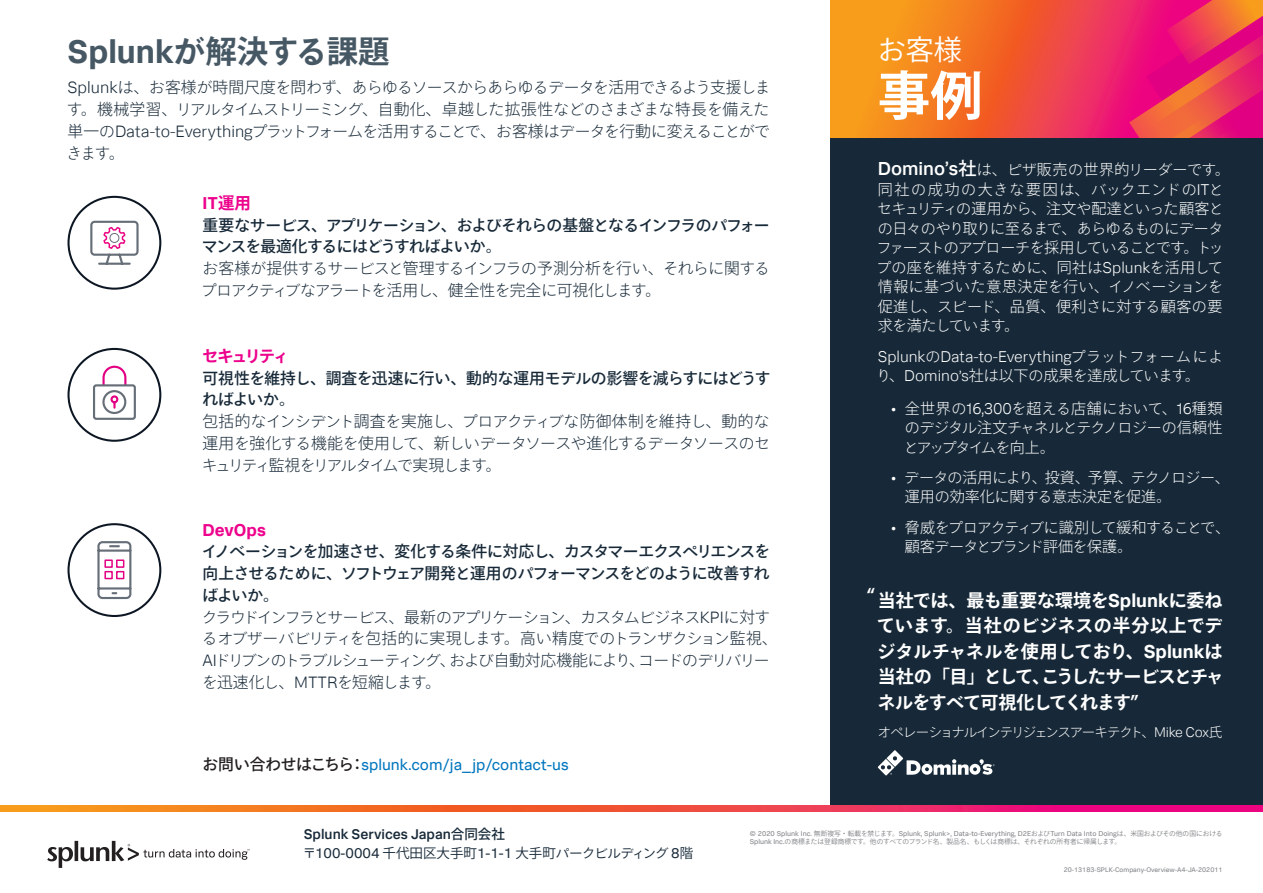
<style>
.page{position:relative;width:1263px;height:893px;background:#fff}
.page>*{position:absolute;margin:0;border:0;box-sizing:border-box;transform-origin:0 0}
.Medium_Header{font:700 52.5px "Ryo Gothic Plus N";color:#fff}
.Big_Header{font:700 31.5px "Ryo Gothic Plus N";letter-spacing:-.01em;color:#475865}
.Medium_Header-2{font:28.05px "Ryo Gothic Plus N";color:#fff}
.Pull_Quote{font:700 18px/25.5px "Ryo Gothic Plus N";letter-spacing:-.05em;color:#fff;text-align:justify}
.Small_Header{font:700 17.4px "Splunk Data Sans";color:#ed028c}
.Small_Header-2{font:700 16.5px "Ryo Gothic Plus N";letter-spacing:-.15em;color:#ed028c}
.Bigger_Body{font:300 15.75px/21.8px "Ryo Gothic Plus N";letter-spacing:-.045em;color:#172938}
.Questions{font:500 15.75px/21.8px "Ryo Gothic Plus N";letter-spacing:-.04em;color:#172938}
.Questions-2{font:500 15.75px/21.8px "Ryo Gothic Plus N";letter-spacing:-.02em;color:#172938}
.t1{font:15.75px "Splunk Data Sans";color:#0076be}
.Bigger_Body_Light{font:300 15.75px "Splunk Data Sans";color:#fff}
.Bigger_Body_Light-2{font:300 15px/19.5px "Ryo Gothic Plus N";letter-spacing:-.02em;color:#fff}
.Bigger_Body_Light-3{font:300 15px/19.5px "Ryo Gothic Plus N";letter-spacing:-.04em;color:#fff}
.t2{font:500 14.1px "Splunk Data Sans";color:#172938}
.t3{font:13.5px "Ryo Gothic Plus N";color:#172938}
.Pull_Quote-2{font:300 13.5px "Ryo Gothic Plus N";letter-spacing:-.11em;color:#fff}
.t4{font:7.05px "Splunk Data Sans";color:#808285}
.t5{font:6.75px "Ryo Gothic Plus N";letter-spacing:-.035em;color:#808285}
.t6{font:6.75px "Splunk Data Sans";color:#808285}
.s1{font-family:"Splunk Data Sans";font-size:33.15px}
.s2{font-family:"Splunk Data Sans";font-size:16.5px}
.s3{font-family:"Ryo Gothic Plus N";font-size:16.5px}
.s4{font-family:"Ryo Gothic Plus N";font-weight:500;color:#231f20}
.s5{font-family:"Splunk Data Sans";font-weight:500;font-size:18.9px}
.s6{font-family:"Splunk Data Sans";font-weight:500;font-size:18px}
.s7{font-weight:500;font-size:18px}
.s8{font-family:"Splunk Data Sans";font-size:15.75px}
.s9{font-family:"Ryo Gothic Plus N";font-size:15px}
.s10{font-family:"Splunk Data Sans"}
.s11{font-family:"Splunk Data Sans";font-weight:700;font-size:15.75px}
.s12{font-family:"Splunk Data Sans";font-size:18.9px}
.s13{font-family:"Splunk Data Sans";font-size:14.1px}
.s14{font-family:"Ryo Gothic Plus N";font-size:13.5px}
.s15{font-family:"Ryo Gothic Plus N";font-size:6.75px}
.s16{font-family:"Splunk Data Sans";font-size:7.05px}
</style>
<div class="page">
<svg style="left:47px;top:841px;width:203px;height:27px"></svg>
<svg style="left:0;top:805px;width:1263px;height:6px;background:#f04c44"></svg>
<svg style="left:830px;top:0;width:299px;height:138px;background:#f26733"></svg>
<svg style="left:1129px;top:0;width:134px;height:139px;background:#ea2d63"></svg>
<div style="left:830px;top:139px;width:433px;height:666px;background:#172938"></div>
<svg style="left:878px;top:750px;width:116px;height:26px"></svg>
<svg style="left:89px;top:204px;width:51px;height:61px"></svg>
<div style="left:67px;top:196px;width:94px;height:94px;border:2px solid #0d1724;border-radius:50%"></div>
<svg style="left:97px;top:541px;width:35px;height:59px"></svg>
<div style="left:67px;top:523px;width:94px;height:94px;border:2px solid #0d1724;border-radius:50%"></div>
<svg style="left:93px;top:365px;width:43px;height:55px"></svg>
<div style="left:67px;top:348px;width:94px;height:94px;border:2px solid #0d1724;border-radius:50%"></div>
<p class="Big_Header" style="left:68px;top:31px;width:324px"><span class="s1">Splunk</span>が解決する課題</p>
<p class="Bigger_Body" style="left:66px;top:77px;width:706px;text-align:justify"><span class="s2">Splunk</span>は、お客様が時間尺度を問わず、あらゆるソースからあらゆるデータを活用できるよう支援します。機械学習、リアルタイムストリーミング、自動化、卓越した拡張性などのさまざまな特長を備えた単一の<span class="s2">Data-to-Everything</span>プラットフォームを活用することで、お客様はデータを行動に変えることができます。</p>
<p class="Small_Header" style="left:202px;top:192px;width:50px">IT<span class="s3">運用</span></p>
<p class="Questions" style="left:202px;top:215px;width:569px">重要なサービス、アプリケーション、およびそれらの基盤となるインフラのパフォーマンスを最適化するにはどうすればよいか。</p>
<p class="Bigger_Body" style="left:201px;top:258px;width:570px">お客様が提供するサービスと管理するインフラの予測分析を行い、それらに関するプロアクティブなアラートを活用し、健全性を完全に可視化します。</p>
<p class="Small_Header-2" style="left:202px;top:345px;width:89px">セキュリティ</p>
<p class="Questions-2" style="left:202px;top:368px;width:569px">可視性を維持し、調査を迅速に行い、動的な運用モデルの影響を減らすにはどうすればよいか。</p>
<p class="Bigger_Body" style="left:202px;top:411px;width:570px;text-align:justify">包括的なインシデント調査を実施し、プロアクティブな防御体制を維持し、動的な運用を強化する機能を使用して、新しいデータソースや進化するデータソースのセキュリティ監視をリアルタイムで実現します。</p>
<p class="Small_Header" style="left:202px;top:519px;width:65px">DevOps</p>
<p class="Questions" style="left:202px;top:542px;width:570px;text-align:justify">イノベーションを加速させ、変化する条件に対応し、カスタマーエクスペリエンスを向上させるために、ソフトウェア開発と運用のパフォーマンスをどのように改善すればよいか。</p>
<p class="Bigger_Body" style="left:202px;top:606px;width:577px">クラウドインフラとサービス、最新のアプリケーション、カスタムビジネス<span class="s2">KPI</span>に対するオブザーバビリティを包括的に実現します。高い精度でのトランザクション監視、<span class="s2">AI</span>ドリブンのトラブルシューティング、および自動対応機能により、コードのデリバリーを迅速化し、<span class="s2">MTTR</span>を短縮します。</p>
<p class="t1" style="left:202px;top:755px;width:368px"><span class="s4">お問い合わせはこちら：</span>splunk.com/ja_jp/contact-us</p>
<p class="Medium_Header-2" style="left:878px;top:32px;width:86px">お客様</p>
<p class="Medium_Header" style="left:878px;top:62px;width:106px">事例</p>
<p class="Bigger_Body_Light-2" style="left:876px;top:160px;width:355px"><span class="s5">Domino</span><span class="s6">’</span><span class="s5">s</span><span class="s7">社</span>は、ピザ販売の世界的リーダーです。同社の成功の大きな要因は、バックエンドの<span class="s8">IT</span>とセキュリティの運用から、注文や配達といった顧客との日々のやり取りに至るまで、あらゆるものにデータファーストのアプローチを採用していることです。トップの座を維持するために、同社は<span class="s8">Splunk</span>を活用して情報に基づいた意思決定を行い、イノベーションを促進し、スピード、品質、便利さに対する顧客の要求を満たしています。</p>
<p class="Bigger_Body_Light" style="left:878px;top:347px;width:347px">Splunk<span class="s9">の</span>Data-to-Everything<span class="s9">プラットフォームによ</span></p>
<p class="Bigger_Body_Light-2" style="left:876px;top:366px;width:325px">り、<span class="s8">Domino</span><span class="s10">’</span><span class="s8">s</span>社は以下の成果を達成しています。</p>
<p class="Bigger_Body_Light-2" style="left:904px;top:399px;width:320px;text-align:justify;text-indent:-13px"><span class="s11">•</span> 全世界の<span class="s8">16,300</span>を超える店舗において、<span class="s8">16</span>種類のデジタル注文チャネルとテクノロジーの信頼性とアップタイムを向上。</p>
<p class="Bigger_Body_Light-2" style="left:905px;top:468px;width:327px;text-indent:-14px"><span class="s11">•</span> データの活用により、投資、予算、テクノロジー、運用の効率化に関する意志決定を促進。</p>
<p class="Bigger_Body_Light-3" style="left:905px;top:518px;width:327px;text-indent:-14px"><span class="s11">•</span> 脅威をプロアクティブに識別して緩和することで、顧客データとブランド評価を保護。</p>
<p class="Pull_Quote" style="left:877px;top:589px;width:349px">当社では、最も重要な環境を<span class="s12">Splunk</span>に委ねています。当社のビジネスの半分以上でデジタルチャネルを使用しており、<span class="s12">Splunk</span>は当社の「目」として、こうしたサービスとチャネルをすべて可視化してくれます”</p>
<p class="Pull_Quote-2" style="left:877px;top:724px;width:346px">オペレーショナルインテリジェンスアーキテクト、<span class="s13">Mike Cox</span>氏</p>
<p class="Pull_Quote" style="left:867px;top:584px;width:10px">“</p>
<p class="t2" style="left:304px;top:825px;width:203px">Splunk Services Japan<span class="s14">合同会社</span></p>
<p class="t3" style="left:303px;top:845px;width:392px">〒<span class="s13">100-0004</span> 千代田区大手町<span class="s13">1-1-1</span> 大手町パークビルディング <span class="s13">8</span>階</p>
<p class="t4" style="left:750px;top:829px;width:474px">© 2020 Splunk Inc. <span class="s15">無断複写・転載を禁じます。</span>Splunk, Splunk&gt;, Data-to-Everything, D2E<span class="s15">および</span>Turn Data Into Doing<span class="s15">は、米国およびその他の国における</span></p>
<p class="t5" style="left:750px;top:838px;width:373px"><span class="s16">Splunk Inc.</span>の商標または登録商標です。他のすべてのブランド名、製品名、もしくは商標は、それぞれの所有者に帰属します。</p>
<p class="t6" style="left:1064px;top:865px;width:160px">20-13183-SPLK-Company-Overview-A4-JA-202011</p>
</div>
